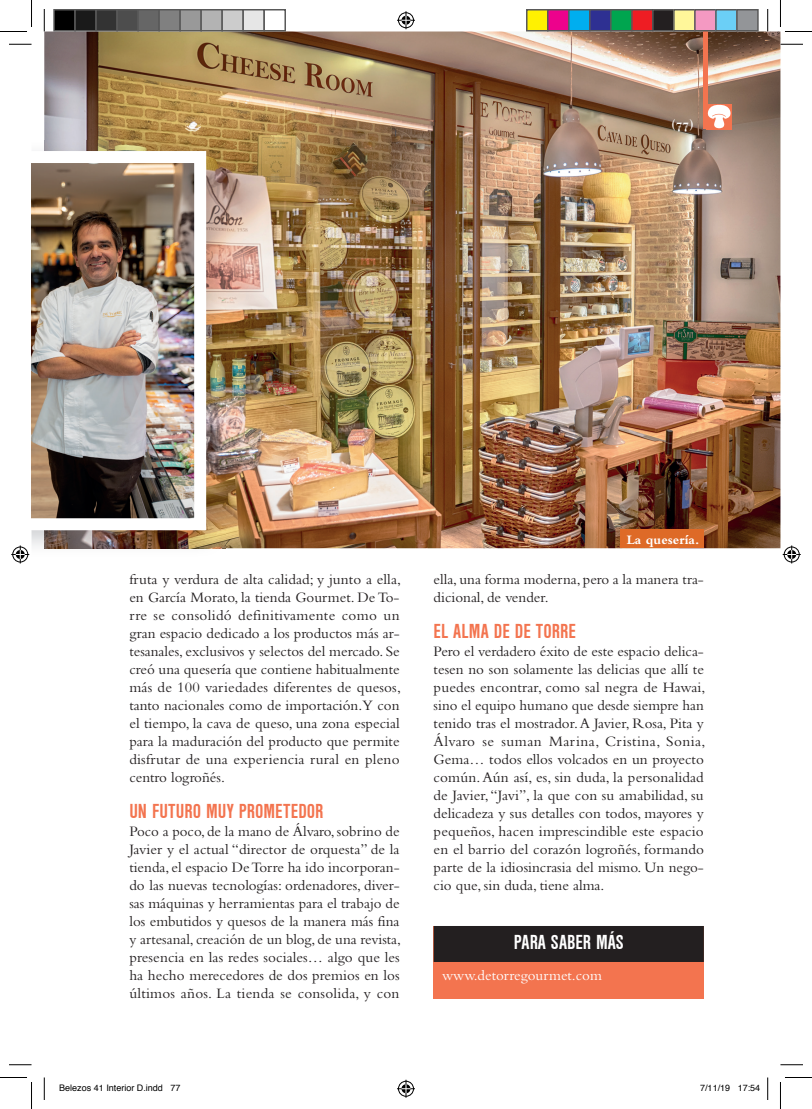
<style>
.page{position:relative;width:812px;height:1109px;background:#fff}
.page>*{position:absolute;margin:0;border:0;box-sizing:border-box;transform-origin:0 0}
.t1{font:700 condensed 21px "Nimbus San D";color:#f3744f}
.t2{font:700 condensed 21px "Nimbus San D";color:#fff}
.t3{font:15px/18px "Bembo";color:#231f20;text-align:justify}
.t4{font:15px "Bembo";color:#fff}
.t5{font:700 13.5px "Bembo";color:#fff}
.t6{font:13.5px "Katrina";color:#fff}
.t7{font:9px "Helvetica";color:#000}
</style>
<div class="page">
<img style="left:44px;top:32px;width:736px;height:516px">
<img style="left:32px;top:530px;width:193px;height:19px">
<img style="left:44px;top:141px;width:181px;height:407px">
<img style="left:32px;top:151px;width:174px;height:379px">
<div style="left:433px;top:926px;width:270px;height:72px;background:#f3744f"></div>
<div style="left:433px;top:926px;width:270px;height:36px;background:#231f20"></div>
<div style="left:620px;top:529px;width:83px;height:19px;background:#de6a27"></div>
<div style="left:706px;top:104px;width:25px;height:25px;background:#f3744f"></div>
<hr style="left:703px;top:32px;width:4px;height:97px;background:#f3744f">
<svg style="left:707px;top:105px;width:24px;height:23px"></svg>
<svg style="left:9px;top:44px;width:23px;height:1px"></svg>
<svg style="left:780px;top:44px;width:22px;height:1px"></svg>
<svg style="left:9px;top:1064px;width:23px;height:1px"></svg>
<svg style="left:780px;top:1064px;width:22px;height:1px"></svg>
<svg style="left:44px;top:9px;width:1px;height:23px"></svg>
<svg style="left:44px;top:1077px;width:1px;height:23px"></svg>
<svg style="left:767px;top:9px;width:1px;height:23px"></svg>
<svg style="left:767px;top:1077px;width:1px;height:23px"></svg>
<svg style="left:0;top:0;width:32px;height:32px"></svg>
<svg style="left:0;top:1077px;width:32px;height:32px"></svg>
<svg style="left:780px;top:0;width:31px;height:32px"></svg>
<svg style="left:780px;top:1077px;width:31px;height:32px"></svg>
<svg style="left:397px;top:11px;width:18px;height:18px"></svg>
<svg style="left:397px;top:1080px;width:18px;height:18px"></svg>
<svg style="left:11px;top:545px;width:18px;height:18px"></svg>
<svg style="left:782px;top:545px;width:18px;height:18px"></svg>
<div style="left:54px;top:10px;width:21px;height:21px;background:#000"></div>
<div style="left:53px;top:9px;width:23px;height:23px;border:2px solid #595959"></div>
<div style="left:75px;top:10px;width:21px;height:21px;background:#1a1a1a"></div>
<div style="left:74px;top:9px;width:23px;height:23px;border:2px solid #595959"></div>
<div style="left:96px;top:10px;width:21px;height:21px;background:#333"></div>
<div style="left:95px;top:9px;width:23px;height:23px;border:2px solid #595959"></div>
<div style="left:117px;top:10px;width:21px;height:21px;background:#4d4d4d"></div>
<div style="left:116px;top:9px;width:23px;height:23px;border:2px solid #595959"></div>
<div style="left:138px;top:10px;width:21px;height:21px;background:#666"></div>
<div style="left:137px;top:9px;width:23px;height:23px;border:2px solid #595959"></div>
<div style="left:159px;top:10px;width:21px;height:21px;background:#808080"></div>
<div style="left:158px;top:9px;width:23px;height:23px;border:2px solid #595959"></div>
<div style="left:180px;top:10px;width:21px;height:21px;background:#999"></div>
<div style="left:179px;top:9px;width:23px;height:23px;border:2px solid #595959"></div>
<div style="left:201px;top:10px;width:21px;height:21px;background:#b3b3b3"></div>
<div style="left:200px;top:9px;width:23px;height:23px;border:2px solid #595959"></div>
<div style="left:222px;top:10px;width:21px;height:21px;background:#ccc"></div>
<div style="left:221px;top:9px;width:23px;height:23px;border:2px solid #595959"></div>
<div style="left:243px;top:10px;width:21px;height:21px;background:#e6e6e6"></div>
<div style="left:242px;top:9px;width:23px;height:23px;border:2px solid #595959"></div>
<div style="left:263px;top:9px;width:23px;height:23px;border:2px solid #595959"></div>
<div style="left:526px;top:10px;width:21px;height:21px;background:#fff101"></div>
<div style="left:526px;top:9px;width:22px;height:23px;border:2px solid #595959"></div>
<div style="left:547px;top:10px;width:21px;height:21px;background:#ed028c"></div>
<div style="left:547px;top:9px;width:22px;height:23px;border:2px solid #595959"></div>
<div style="left:568px;top:10px;width:21px;height:21px;background:#00aeef"></div>
<div style="left:568px;top:9px;width:22px;height:23px;border:2px solid #595959"></div>
<div style="left:589px;top:10px;width:21px;height:21px;background:#2e3092"></div>
<div style="left:589px;top:9px;width:22px;height:23px;border:2px solid #595959"></div>
<div style="left:610px;top:10px;width:21px;height:21px;background:#00a54f"></div>
<div style="left:610px;top:9px;width:22px;height:23px;border:2px solid #595959"></div>
<div style="left:631px;top:10px;width:21px;height:21px;background:#ee1d23"></div>
<div style="left:631px;top:9px;width:22px;height:23px;border:2px solid #595959"></div>
<div style="left:652px;top:10px;width:21px;height:21px;background:#231f20"></div>
<div style="left:652px;top:9px;width:22px;height:23px;border:2px solid #595959"></div>
<div style="left:673px;top:10px;width:21px;height:21px;background:#fff79a"></div>
<div style="left:673px;top:9px;width:22px;height:23px;border:2px solid #595959"></div>
<div style="left:694px;top:10px;width:21px;height:21px;background:#f499c2"></div>
<div style="left:694px;top:9px;width:22px;height:23px;border:2px solid #595959"></div>
<div style="left:715px;top:10px;width:21px;height:21px;background:#6bcff6"></div>
<div style="left:715px;top:9px;width:22px;height:23px;border:2px solid #595959"></div>
<div style="left:736px;top:10px;width:21px;height:21px;background:#939598"></div>
<div style="left:736px;top:9px;width:22px;height:23px;border:2px solid #595959"></div>
<p class="t6" style="left:671px;top:116px;width:23px">(77)</p>
<p class="t3" style="left:129px;top:570px;width:273px">fruta y verdura de alta calidad; y junto a ella, en García Morato, la tienda Gourmet. De To&shy;rre se consolidó definitivamente como un gran espacio dedicado a los productos más ar&shy;tesanales, exclusivos y selectos del mercado. Se creó una quesería que contiene habitualmente más de 100 variedades diferentes de quesos, tanto nacionales como de importación.Y con el tiempo, la cava de queso, una zona especial para la maduración del producto que permite disfrutar de una experiencia rural en pleno centro logroñés.</p>
<h1 class="t1" style="left:129px;top:800px;width:196px">UN FUTURO MUY PROMETEDOR</h1>
<p class="t3" style="left:129px;top:822px;width:273px">Poco a poco, de la mano de Álvaro, sobrino de Javier y el actual “director de orquesta” de la tienda, el espacio De Torre ha ido incorporan&shy;do las nuevas tecnologías: ordenadores, diver&shy;sas máquinas y herramientas para el trabajo de los embutidos y quesos de la manera más fina y artesanal, creación de un blog, de una revista, presencia en las redes sociales… algo que les ha hecho merecedores de dos premios en los últimos años. La tienda se consolida, y con</p>
<p class="t5" style="left:626px;top:532px;width:74px">La quesería.</p>
<p class="t3" style="left:433px;top:570px;width:271px">ella, una forma moderna, pero a la manera tra&shy;dicional, de vender.</p>
<h1 class="t1" style="left:433px;top:620px;width:144px">EL ALMA DE DE TORRE</h1>
<p class="t3" style="left:433px;top:642px;width:273px;text-align:left">Pero el verdadero éxito de este espacio delica&shy;tesen no son solamente las delicias que allí te puedes encontrar, como sal negra de Hawai, sino el equipo humano que desde siempre han tenido tras el mostrador. A Javier, Rosa, Pita y Álvaro se suman Marina, Cristina, Sonia, Gema… todos ellos volcados en un proyecto común. Aún así, es, sin duda, la personalidad de Javier, “Javi”, la que con su amabilidad, su delicadeza y sus detalles con todos, mayores y pequeños, hacen imprescindible este espacio en el barrio del corazón logroñés, formando parte de la idiosincrasia del mismo. Un nego&shy;cio que, sin duda, tiene alma.</p>
<h1 class="t2" style="left:513px;top:931px;width:111px">PARA SABER MÁS</h1>
<p class="t4" style="left:442px;top:967px;width:161px">www.detorregourmet.com</p>
<p class="t7" style="left:59px;top:1081px;width:123px">Belezos 41 Interior D.indd 77</p>
<p class="t7" style="left:700px;top:1081px;width:62px">7/11/19 17:54</p>
</div>
